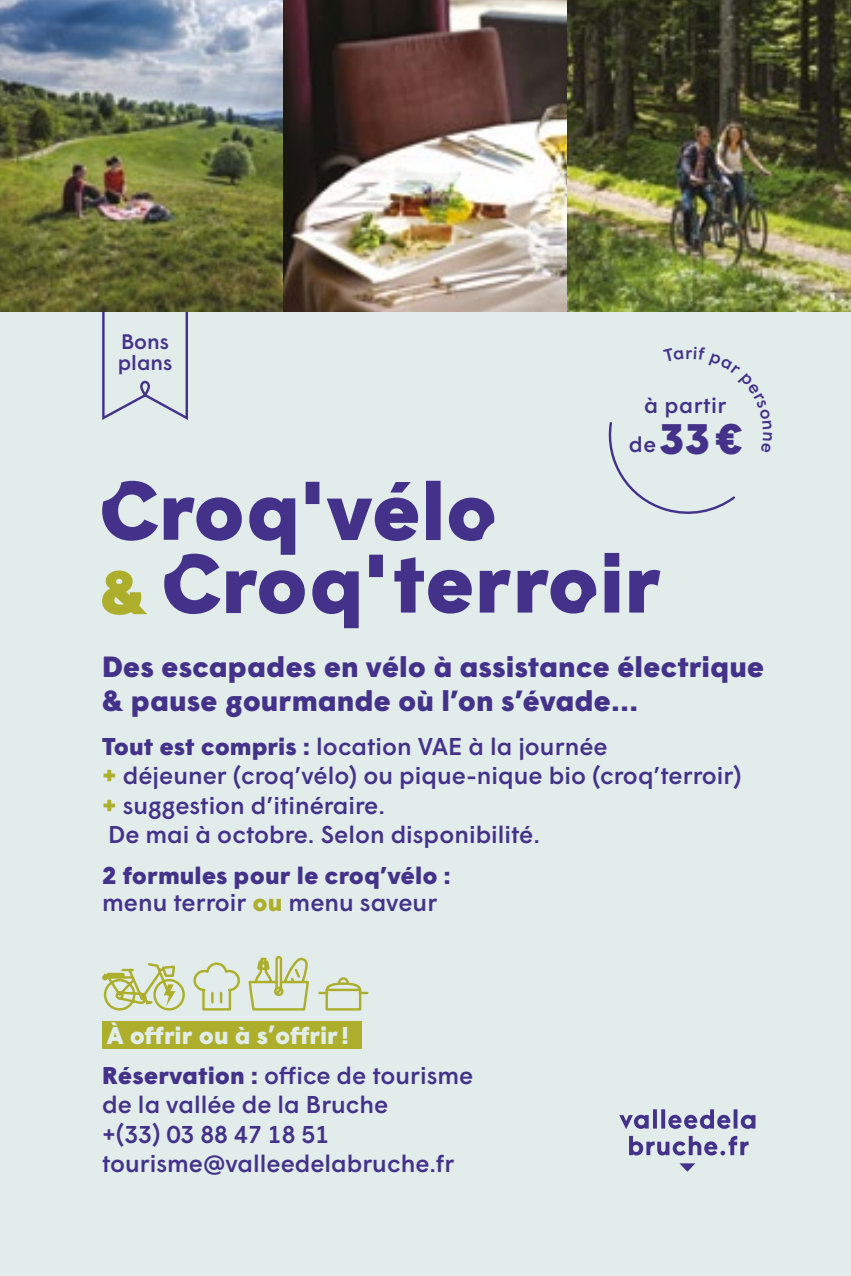
<style>
.page{position:relative;width:851px;height:1276px;background:#fff}
.page>*{position:absolute;margin:0;border:0;box-sizing:border-box;transform-origin:0 0}
.t1{font:900 42.6px "Wigrum";color:#44328a}
.t2{font:900 29.1px/33.9px "Wigrum";color:#44328a}
.t3{font:500 24.3px/29.1px "Wigrum";color:#44328a}
.t4{font:900 24.3px/26.7px "Wigrum";color:#44328a}
.t5{font:900 24.3px "Wigrum";letter-spacing:-.02em;color:#e1eceb}
.t6{font:500 21.9px "Wigrum";letter-spacing:.02em;color:#44328a}
.t7{font:500 21px/21px "Wigrum";color:#44328a}
.s1{font-weight:500;font-size:21.9px}
.s2{font-weight:900}
.s3{font-weight:900;color:#adaf2c}
.s4{font-weight:500}
.s5{color:#adaf2c}
.s6{font-family:"Galano Classic";font-weight:700}
</style>
<div class="page">
<div style="left:0;top:47px;width:850px;height:1229px;background:#e1eceb"></div>
<div style="left:102px;top:1021px;width:259px;height:28px;background:#adaf2c"></div>
<img style="left:0;top:0;width:850px;height:311px">
<svg style="left:102px;top:963px;width:83px;height:48px"></svg>
<div style="left:109px;top:972px;width:13px;height:5px;background:#adaf2c"></div>
<svg style="left:193px;top:962px;width:47px;height:49px"></svg>
<svg style="left:248px;top:955px;width:61px;height:56px"></svg>
<div style="left:325px;top:988px;width:36px;height:22px;border:2px solid #adaf2c"></div>
<svg style="left:319px;top:977px;width:48px;height:17px"></svg>
<svg style="left:679px;top:1163px;width:16px;height:8px"></svg>
<svg style="left:629px;top:1136px;width:119px;height:19px"></svg>
<svg style="left:619px;top:1109px;width:136px;height:20px"></svg>
<svg style="left:101px;top:262px;width:671px;height:366px"></svg>
<p class="t7" style="left:118px;top:329px;width:56px">Bons plans</p>
<p class="t6" style="left:644px;top:389px;width:84px">à partir</p>
<h1 class="t1" style="left:629px;top:406px;width:114px"><span class="s1">de</span>33 €</h1>
<p class="t2" style="left:102px;top:648px;width:663px">Des escapades en vélo à assistance électrique &amp; pause gourmande où l’on s’évade…</p>
<p class="t3" style="left:102px;top:730px;width:641px"><span class="s2">Tout est compris :</span> location VAE à la journée<br><span class="s3">+</span> déjeuner (croq’vélo) ou pique-nique bio (croq’terroir) <span class="s3">+</span> suggestion d’itinéraire.<br>De mai à octobre. Selon disponibilité.</p>
<p class="t4" style="left:102px;top:860px;width:350px">2 formules pour le croq’vélo : <span class="s4">menu terroir</span> <span class="s5">ou</span> <span class="s4">menu saveur</span></p>
<p class="t5" style="left:107px;top:1017px;width:243px">À offrir ou à s<span class="s6">’</span>offrir !</p>
<p class="t3" style="left:102px;top:1059px;width:372px"><span class="s2">Réservation :</span> office de tourisme de la vallée de la Bruche<br>+(33) 03 88 47 18 51 tourisme@valleedelabruche.fr</p>
</div>
